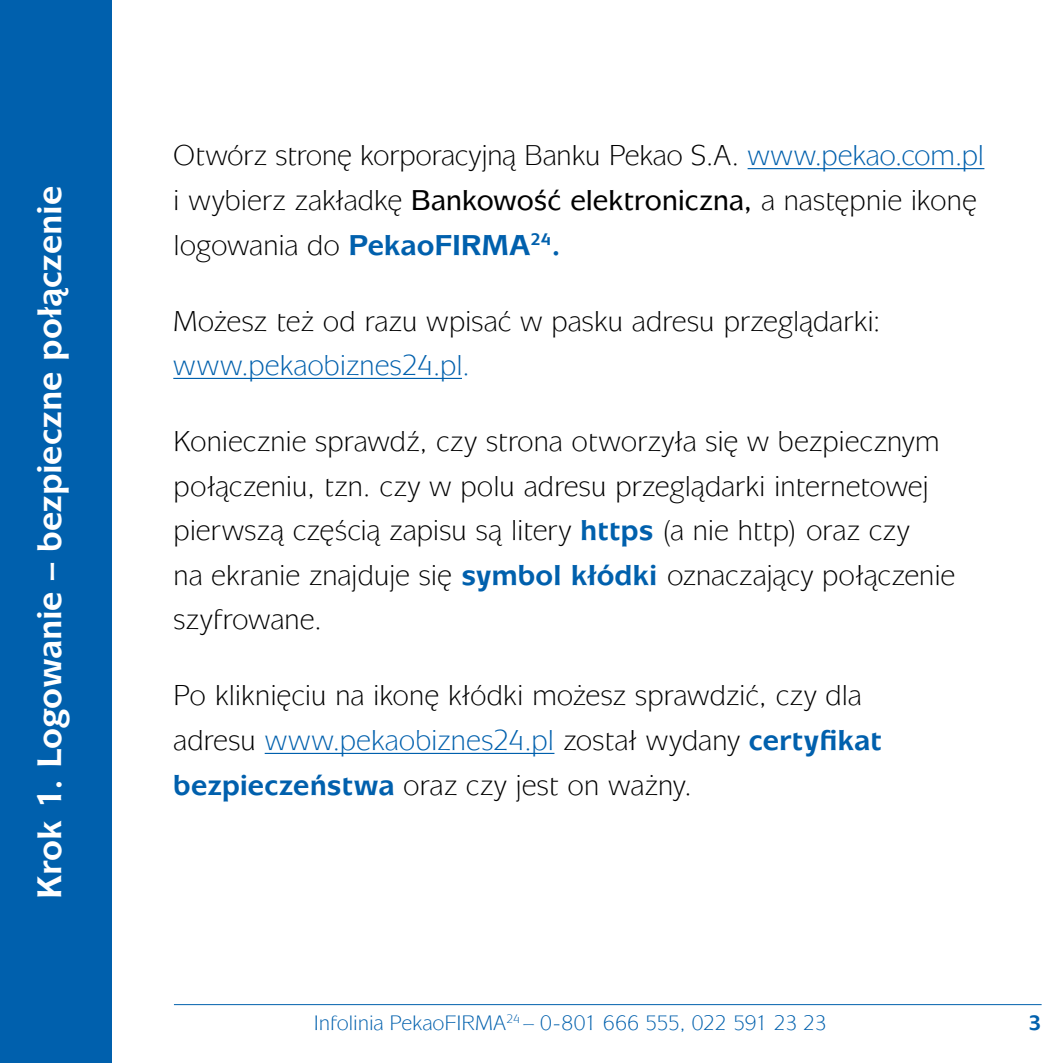
<style>
.page{position:relative;width:1063px;height:1063px;background:#fff}
.page>*{position:absolute;margin:0;border:0;box-sizing:border-box;transform-origin:0 0}
.t1{font:700 34px "Mixage PL";letter-spacing:-.01em;color:#fff}
.t2{font:28.75px/44.5px "Mixage PL";letter-spacing:-.01em;color:#000}
.t3{font:28.75px "Mixage PL";letter-spacing:-.005em;color:#0060ad}
.t4{font:21px "Mixage PL";letter-spacing:-.015em;color:#0060ad}
.t5{font:700 21px "Mixage PL";color:#0060ad}
.s1{color:#0060ad}
.s2{font-weight:500}
.s3{font-weight:700;color:#0060ad}
</style>
<div class="page">
<div style="left:0;top:0;width:112px;height:1063px;background:#0060ad"></div>
<hr style="left:748px;top:168px;width:236px;height:1px;background:#0060ad">
<hr style="left:173px;top:378px;width:289px;height:1px;background:#0060ad">
<hr style="left:265px;top:753px;width:289px;height:1px;background:#0060ad">
<hr style="left:174px;top:1004px;width:868px;height:1px;background:#0060ad">
<p class="t1" style="left:29px;top:899px;width:714px;rotate:-90deg">Krok 1. Logowanie – bezpieczne połàczenie</p>
<p class="t2" style="left:173px;top:133px;width:813px">Otwórz stron´ korporacyjnà Banku Pekao S.A. <span class="s1">www.pekao.com.pl </span>i wybierz zakładk´ <span class="s2">BankowoÊç elektroniczna,</span> a nast´pnie ikon´ logowania do <span class="s3">PekaoFIRMA</span><sup>24</sup><span class="s3">.</span></p>
<p class="t2" style="left:173px;top:298px;width:709px">Mo˝esz te˝ od razu wpisaç w pasku adresu przeglàdarki:</p>
<p class="t3" style="left:173px;top:348px;width:299px">www.pekaobiznes24.pl.</p>
<p class="t2" style="left:173px;top:419px;width:784px">Koniecznie sprawdê, czy strona otworzyła si´ w bezpiecznym połàczeniu, tzn. czy w polu adresu przeglàdarki internetowej pierwszà cz´Êcià zapisu sà litery <span class="s3">https</span> (a nie http) oraz czy<br>na ekranie znajduje si´ <span class="s3">symbol kłódki</span> oznaczajàcy połàczenie szyfrowane.</p>
<p class="t2" style="left:173px;top:673px;width:711px">Po klikni´ciu na ikon´ kłódki mo˝esz sprawdziç, czy dla adresu <span class="s1">www.pekaobiznes24.pl</span> został wydany <span class="s3">certyfikat bezpieczeƒstwa</span> oraz czy jest on wa˝ny.</p>
<p class="t4" style="left:314px;top:1010px;width:515px">Infolinia PekaoFIRMA<sup>24</sup> – 0-801 666 555, 022 591 23 23</p>
<p class="t5" style="left:1028px;top:1010px;width:15px">3</p>
</div>
